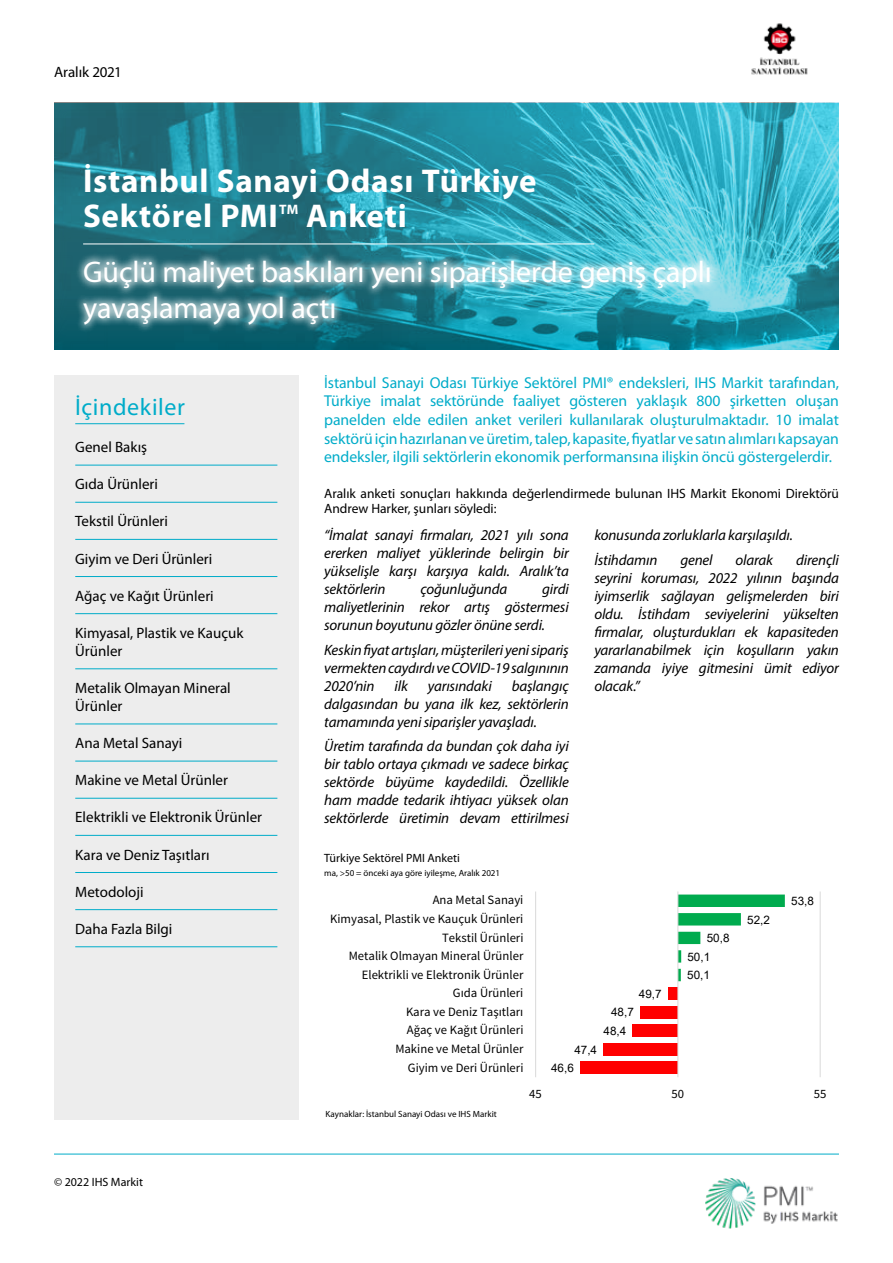
<style>
.page{position:relative;width:893px;height:1263px;background:#fff}
.page>*{position:absolute;margin:0;border:0;box-sizing:border-box;transform-origin:0 0}
.t1{font:700 33px/34.5px "Myriad Pro";letter-spacing:.02em;color:#fff}
.t2{font:30px/36px "Myriad Pro";color:#fff}
.t3{font:24px "Myriad Pro";letter-spacing:.025em;color:#00acc9}
.t4{font:15.75px/18.8px "Myriad Pro";letter-spacing:-.005em;color:#00acc9;text-align:justify}
.t5{font:italic 15px/18px "Myriad Pro";letter-spacing:-.01em;color:#000;text-align:justify}
.t6{font:15px/18px "Myriad Pro";color:#000}
.t7{font:700 13.65px "Myriad Pro";color:#fff}
.t8{font:13.5px/15.8px "Myriad Pro";color:#000}
.t9{font:12.75px "Source Sans Pro";color:#000}
.t10{font:12px "Myriad Pro";color:#000}
.t11{font:11.7px "Arial";color:#000}
.t12{font:9px "Myriad Pro";color:#000}
</style>
<div class="page">
<img style="left:705px;top:1178px;width:133px;height:50px">
<hr style="left:54px;top:1154px;width:785px;height:1px;background:#00acc9">
<svg style="left:54px;top:103px;width:785px;height:246px;background:#2c94a6"></svg>
<div style="left:54px;top:376px;width:245px;height:744px;background:#ededed"></div>
<hr style="left:75px;top:423px;width:109px;height:1px;background:#00acc9">
<hr style="left:75px;top:465px;width:202px;height:1px;background:#00acc9">
<hr style="left:75px;top:502px;width:202px;height:1px;background:#00acc9">
<hr style="left:75px;top:539px;width:202px;height:1px;background:#00acc9">
<hr style="left:75px;top:576px;width:202px;height:1px;background:#00acc9">
<hr style="left:75px;top:613px;width:202px;height:1px;background:#00acc9">
<hr style="left:75px;top:668px;width:202px;height:1px;background:#00acc9">
<hr style="left:75px;top:724px;width:202px;height:1px;background:#00acc9">
<hr style="left:75px;top:761px;width:202px;height:1px;background:#00acc9">
<hr style="left:75px;top:798px;width:202px;height:1px;background:#00acc9">
<hr style="left:75px;top:835px;width:202px;height:1px;background:#00acc9">
<hr style="left:75px;top:872px;width:202px;height:1px;background:#00acc9">
<hr style="left:75px;top:909px;width:202px;height:1px;background:#00acc9">
<hr style="left:75px;top:946px;width:202px;height:1px;background:#00acc9">
<hr style="left:83px;top:244px;width:511px;height:1px;background:#fff">
<div style="left:75px;top:252px;width:644px;height:81px;background:#fff;opacity:.75"></div>
<hr style="left:535px;top:891px;width:1px;height:186px;background:#d9d9d9">
<hr style="left:820px;top:891px;width:1px;height:186px;background:#d9d9d9">
<div style="left:580px;top:1062px;width:98px;height:12px;background:#f00"></div>
<div style="left:603px;top:1043px;width:75px;height:12px;background:#f00"></div>
<div style="left:633px;top:1024px;width:45px;height:13px;background:#f00"></div>
<div style="left:640px;top:1006px;width:38px;height:12px;background:#f00"></div>
<div style="left:668px;top:987px;width:10px;height:13px;background:#f00"></div>
<svg style="left:678px;top:894px;width:107px;height:87px"></svg>
<hr style="left:677px;top:891px;width:1px;height:186px;background:#d9d9d9">
<img style="left:751px;top:23px;width:57px;height:52px">
<p class="t6" style="left:54px;top:63px;width:69px">Aralık 2021</p>
<h1 class="t1" style="left:83px;top:163px;width:455px">İstanbul Sanayi Odası Türkiye<br>Sektörel PMI</h1>
<p class="t7" style="left:279px;top:200px;width:21px">TM</p>
<h1 class="t1" style="left:306px;top:197px;width:102px">Anketi</h1>
<h2 class="t2" style="left:83px;top:254px;width:630px">Güçlü maliyet baskıları yeni siparişlerde geniş çaplı yavaşlamaya yol açtı</h2>
<h3 class="t3" style="left:75px;top:392px;width:111px">İçindekiler</h3>
<p class="t6" style="left:75px;top:438px;width:73px">Genel Bakış</p>
<p class="t6" style="left:75px;top:475px;width:84px">Gıda Ürünleri</p>
<p class="t6" style="left:75px;top:512px;width:94px">Tekstil Ürünleri</p>
<p class="t6" style="left:75px;top:549px;width:139px">Giyim ve Deri Ürünleri</p>
<p class="t6" style="left:75px;top:586px;width:140px">Ağaç ve Kağıt Ürünleri</p>
<p class="t6" style="left:75px;top:623px;width:170px">Kimyasal, Plastik ve Kauçuk<br>Ürünler</p>
<p class="t6" style="left:75px;top:679px;width:157px">Metalik Olmayan Mineral<br>Ürünler</p>
<p class="t6" style="left:75px;top:734px;width:109px">Ana Metal Sanayi</p>
<p class="t6" style="left:75px;top:771px;width:154px">Makine ve Metal Ürünler</p>
<p class="t6" style="left:75px;top:808px;width:188px">Elektrikli ve Elektronik Ürünler</p>
<p class="t6" style="left:75px;top:845px;width:136px">Kara ve Deniz Taşıtları</p>
<p class="t6" style="left:75px;top:882px;width:70px">Metodoloji</p>
<p class="t6" style="left:75px;top:919px;width:99px">Daha Fazla Bilgi</p>
<p class="t10" style="left:54px;top:1175px;width:91px">© 2022 IHS Markit</p>
<p class="t4" style="left:324px;top:373px;width:516px">İstanbul Sanayi Odası Türkiye Sektörel PMI® endeksleri, IHS Markit tarafından, Türkiye imalat sektöründe faaliyet gösteren yaklaşık 800 şirketten oluşan panelden elde edilen anket verileri kullanılarak oluşturulmaktadır. 10 imalat sektörü için hazırlanan ve üretim, talep, kapasite, fiyatlar ve satın alımları kapsayan endeksler, ilgili sektörlerin ekonomik performansına ilişkin öncü göstergelerdir.</p>
<p class="t8" style="left:324px;top:485px;width:516px">Aralık anketi sonuçları hakkında değerlendirmede bulunan IHS Markit Ekonomi Direktörü<br>Andrew Harker, şunları söyledi:</p>
<p class="t5" style="left:324px;top:526px;width:246px">“İmalat sanayi firmaları, 2021 yılı sona ererken maliyet yüklerinde belirgin bir yükselişle karşı karşıya kaldı. Aralık’ta sektörlerin</p>
<p class="t5" style="left:594px;top:523px;width:200px;line-height:24.3px">konusunda zorluklarla karşılaşıldı.<br>İstihdamın</p>
<p class="t5" style="left:594px;top:550px;width:246px;text-indent:202px">dirençli seyrini koruması, 2022 yılının başında iyimserlik sağlayan gelişmelerden biri oldu. İstihdam seviyelerini yükselten firmalar, oluşturdukları ek kapasiteden yararlanabilmek için koşulların yakın zamanda iyiye gitmesini ümit ediyor olacak.”</p>
<p class="t5" style="left:680px;top:550px;width:34px">genel</p>
<p class="t5" style="left:736px;top:550px;width:39px">olarak</p>
<p class="t5" style="left:324px;top:580px;width:246px;text-indent:218px">girdi maliyetlerinin rekor artış göstermesi sorunun boyutunu gözler önüne serdi.</p>
<p class="t5" style="left:324px;top:640px;width:246px">Keskin fiyat artışları, müşterileri yeni sipariş vermekten caydırdı ve COVID-19 salgınının 2020’nin</p>
<p class="t5" style="left:420px;top:580px;width:88px">çoğunluğunda</p>
<p class="t5" style="left:324px;top:676px;width:246px;text-indent:188px">başlangıç dalgasından bu yana ilk kez, sektörlerin tamamında yeni siparişler yavaşladı.</p>
<p class="t5" style="left:324px;top:737px;width:246px">Üretim tarafında da bundan çok daha iyi bir tablo ortaya çıkmadı ve sadece birkaç sektörde büyüme kaydedildi. Özellikle ham madde tedarik ihtiyacı yüksek olan sektörlerde üretimin devam ettirilmesi</p>
<p class="t5" style="left:394px;top:676px;width:15px">ilk</p>
<p class="t5" style="left:428px;top:676px;width:66px">yarısındaki</p>
<p class="t10" style="left:324px;top:851px;width:137px">Türkiye Sektörel PMI Anketi</p>
<p class="t12" style="left:324px;top:867px;width:178px">ma, &gt;50 = önceki aya göre iyileşme, Aralık 2021</p>
<p class="t9" style="left:433px;top:892px;width:92px">Ana Metal Sanayi</p>
<p class="t11" style="left:791px;top:893px;width:24px">53,8</p>
<p class="t9" style="left:330px;top:911px;width:195px">Kimyasal, Plastik ve Kauçuk Ürünleri</p>
<p class="t11" style="left:747px;top:911px;width:24px">52,2</p>
<p class="t9" style="left:442px;top:929px;width:83px">Tekstil Ürünleri</p>
<p class="t11" style="left:707px;top:930px;width:24px">50,8</p>
<p class="t9" style="left:349px;top:948px;width:176px">Metalik Olmayan Mineral Ürünler</p>
<p class="t11" style="left:687px;top:948px;width:24px">50,1</p>
<p class="t9" style="left:362px;top:966px;width:163px">Elektrikli ve Elektronik Ürünler</p>
<p class="t11" style="left:687px;top:967px;width:24px">50,1</p>
<p class="t9" style="left:453px;top:985px;width:72px">Gıda Ürünleri</p>
<p class="t11" style="left:639px;top:986px;width:24px">49,7</p>
<p class="t9" style="left:406px;top:1004px;width:119px">Kara ve Deniz Taşıtları</p>
<p class="t11" style="left:611px;top:1004px;width:24px">48,7</p>
<p class="t9" style="left:407px;top:1022px;width:118px">Ağaç ve Kağıt Ürünleri</p>
<p class="t11" style="left:604px;top:1023px;width:24px">48,4</p>
<p class="t9" style="left:395px;top:1041px;width:130px">Makine ve Metal Ürünler</p>
<p class="t11" style="left:574px;top:1041px;width:24px">47,4</p>
<p class="t9" style="left:408px;top:1059px;width:117px">Giyim ve Deri Ürünleri</p>
<p class="t11" style="left:551px;top:1060px;width:24px">46,6</p>
<p class="t12" style="left:326px;top:1108px;width:173px">Kaynaklar: İstanbul Sanayi Odası ve IHS Markit</p>
<p class="t9" style="left:529px;top:1086px;width:14px">45</p>
<p class="t9" style="left:671px;top:1086px;width:14px">50</p>
<p class="t9" style="left:814px;top:1086px;width:14px">55</p>
</div>
